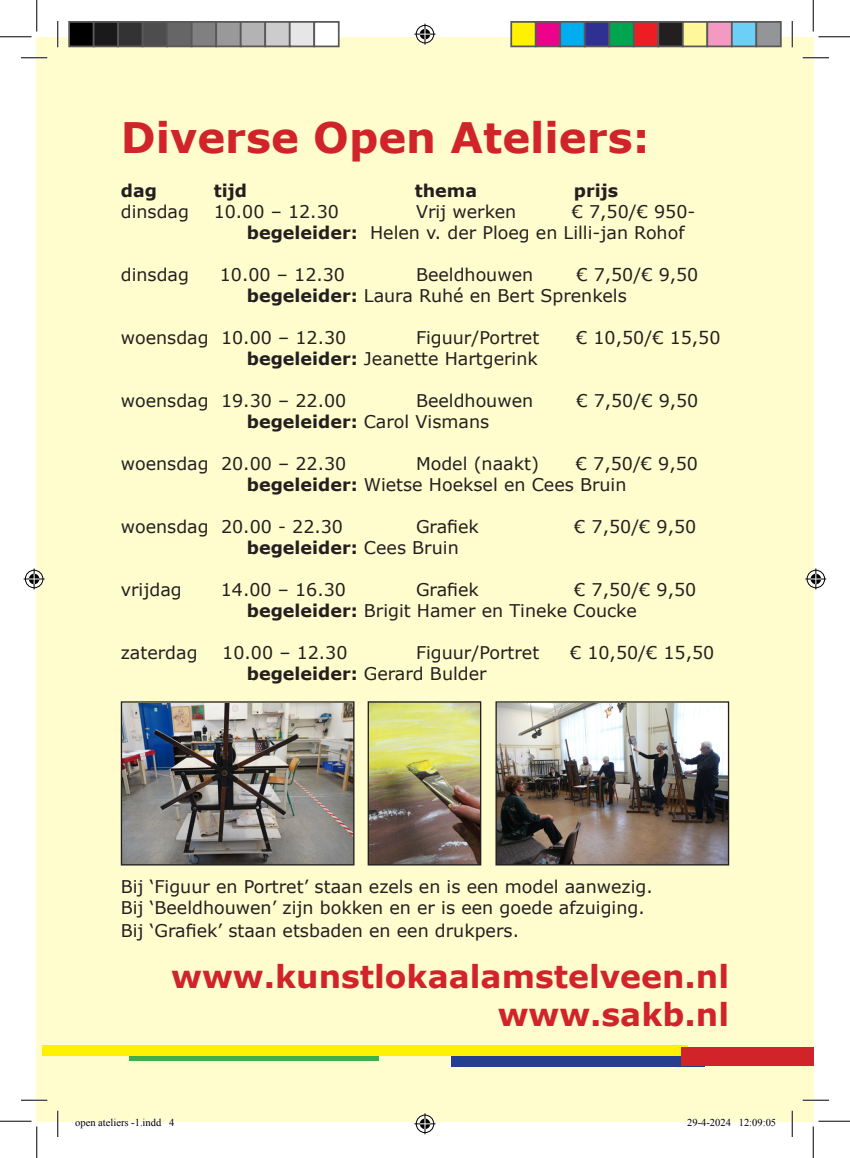
<style>
.page{position:relative;width:850px;height:1158px;background:#fff}
.page>*{position:absolute;margin:0;border:0;box-sizing:border-box;transform-origin:0 0}
.t1{font:700 42px "Verdana";color:#d1232a}
.t2{font:700 31.5px "Verdana";color:#d1232a}
.t3{font:17.5px "Verdana";color:#231f20}
.t4{font:700 17.5px "Verdana";color:#231f20}
.t5{font:10.5px "Times New Roman";color:#000}
.s1{font-weight:700}
.s2{font-weight:400}
</style>
<div class="page">
<div style="left:37px;top:37px;width:776px;height:1083px;background:#fffccd"></div>
<div style="left:451px;top:1055px;width:253px;height:11px;background:#253f8e"></div>
<svg style="left:129px;top:1055px;width:249px;height:5px"></svg>
<div style="left:43px;top:1045px;width:645px;height:10px;background:#fff101"></div>
<div style="left:681px;top:1046px;width:132px;height:19px;background:#d1232a"></div>
<img style="left:123px;top:703px;width:229px;height:160px">
<div style="left:121px;top:701px;width:233px;height:164px;border:1px solid #231f20"></div>
<img style="left:370px;top:703px;width:109px;height:160px">
<div style="left:368px;top:701px;width:113px;height:164px;border:1px solid #231f20"></div>
<img style="left:497px;top:703px;width:230px;height:160px">
<div style="left:495px;top:701px;width:234px;height:164px;border:1px solid #231f20"></div>
<hr style="left:21px;top:57px;width:26px;height:2px;background:#fff">
<hr style="left:802px;top:57px;width:27px;height:2px;background:#fff">
<hr style="left:21px;top:1098px;width:26px;height:3px;background:#fff">
<hr style="left:802px;top:1098px;width:27px;height:3px;background:#fff">
<hr style="left:57px;top:21px;width:2px;height:26px;background:#fff">
<hr style="left:57px;top:1110px;width:2px;height:26px;background:#fff">
<hr style="left:791px;top:21px;width:2px;height:26px;background:#fff">
<hr style="left:791px;top:1110px;width:2px;height:26px;background:#fff">
<svg style="left:21px;top:57px;width:26px;height:1px"></svg>
<svg style="left:802px;top:57px;width:27px;height:1px"></svg>
<svg style="left:21px;top:1099px;width:26px;height:1px"></svg>
<svg style="left:802px;top:1099px;width:27px;height:1px"></svg>
<svg style="left:57px;top:21px;width:1px;height:26px"></svg>
<svg style="left:57px;top:1110px;width:1px;height:26px"></svg>
<svg style="left:792px;top:21px;width:1px;height:26px"></svg>
<svg style="left:792px;top:1110px;width:1px;height:26px"></svg>
<hr style="left:0;top:36px;width:32px;height:1px;background:#000">
<hr style="left:818px;top:36px;width:32px;height:1px;background:#000">
<hr style="left:0;top:1120px;width:32px;height:1px;background:#000">
<hr style="left:818px;top:1120px;width:32px;height:1px;background:#000">
<hr style="left:36px;top:0;width:1px;height:32px;background:#000">
<hr style="left:36px;top:1126px;width:1px;height:31px;background:#000">
<hr style="left:813px;top:0;width:1px;height:32px;background:#000">
<hr style="left:813px;top:1126px;width:1px;height:31px;background:#000">
<svg style="left:414px;top:24px;width:21px;height:21px"></svg>
<svg style="left:414px;top:1113px;width:21px;height:21px"></svg>
<svg style="left:24px;top:568px;width:21px;height:21px"></svg>
<svg style="left:805px;top:568px;width:21px;height:21px"></svg>
<div style="left:69px;top:22px;width:25px;height:24px;background:#000"></div>
<div style="left:68px;top:21px;width:26px;height:26px;border:2px solid #595959"></div>
<div style="left:94px;top:22px;width:24px;height:24px;background:#1a1a1a"></div>
<div style="left:93px;top:21px;width:26px;height:26px;border:2px solid #595959"></div>
<div style="left:118px;top:22px;width:25px;height:24px;background:#333"></div>
<div style="left:117px;top:21px;width:27px;height:26px;border:2px solid #595959"></div>
<div style="left:143px;top:22px;width:24px;height:24px;background:#4d4d4d"></div>
<div style="left:142px;top:21px;width:26px;height:26px;border:2px solid #595959"></div>
<div style="left:167px;top:22px;width:25px;height:24px;background:#666"></div>
<div style="left:166px;top:21px;width:26px;height:26px;border:2px solid #595959"></div>
<div style="left:192px;top:22px;width:24px;height:24px;background:#808080"></div>
<div style="left:191px;top:21px;width:26px;height:26px;border:2px solid #595959"></div>
<div style="left:216px;top:22px;width:25px;height:24px;background:#999"></div>
<div style="left:215px;top:21px;width:27px;height:26px;border:2px solid #595959"></div>
<div style="left:241px;top:22px;width:24px;height:24px;background:#b3b3b3"></div>
<div style="left:240px;top:21px;width:26px;height:26px;border:2px solid #595959"></div>
<div style="left:265px;top:22px;width:25px;height:24px;background:#ccc"></div>
<div style="left:264px;top:21px;width:26px;height:26px;border:2px solid #595959"></div>
<div style="left:290px;top:22px;width:24px;height:24px;background:#e6e6e6"></div>
<div style="left:289px;top:21px;width:26px;height:26px;border:2px solid #595959"></div>
<div style="left:314px;top:22px;width:25px;height:24px;background:#fff"></div>
<div style="left:313px;top:21px;width:27px;height:26px;border:2px solid #595959"></div>
<div style="left:511px;top:22px;width:25px;height:24px;background:#fff101"></div>
<div style="left:510px;top:21px;width:26px;height:26px;border:2px solid #595959"></div>
<div style="left:536px;top:22px;width:24px;height:24px;background:#ed028c"></div>
<div style="left:535px;top:21px;width:26px;height:26px;border:2px solid #595959"></div>
<div style="left:560px;top:22px;width:25px;height:24px;background:#00aeef"></div>
<div style="left:559px;top:21px;width:26px;height:26px;border:2px solid #595959"></div>
<div style="left:585px;top:22px;width:24px;height:24px;background:#2e3092"></div>
<div style="left:584px;top:21px;width:26px;height:26px;border:2px solid #595959"></div>
<div style="left:609px;top:22px;width:25px;height:24px;background:#00a54f"></div>
<div style="left:608px;top:21px;width:26px;height:26px;border:2px solid #595959"></div>
<div style="left:634px;top:22px;width:24px;height:24px;background:#ee1d23"></div>
<div style="left:633px;top:21px;width:26px;height:26px;border:2px solid #595959"></div>
<div style="left:658px;top:22px;width:25px;height:24px;background:#231f20"></div>
<div style="left:657px;top:21px;width:26px;height:26px;border:2px solid #595959"></div>
<div style="left:683px;top:22px;width:24px;height:24px;background:#fff79a"></div>
<div style="left:682px;top:21px;width:26px;height:26px;border:2px solid #595959"></div>
<div style="left:707px;top:22px;width:25px;height:24px;background:#f499c2"></div>
<div style="left:706px;top:21px;width:26px;height:26px;border:2px solid #595959"></div>
<div style="left:732px;top:22px;width:24px;height:24px;background:#6bcff6"></div>
<div style="left:731px;top:21px;width:26px;height:26px;border:2px solid #595959"></div>
<div style="left:756px;top:22px;width:25px;height:24px;background:#939598"></div>
<div style="left:755px;top:21px;width:26px;height:26px;border:2px solid #595959"></div>
<svg style="left:75px;top:1118px;width:87px;height:4px"></svg>
<svg style="left:686px;top:1119px;width:45px;height:3px"></svg>
<svg style="left:739px;top:1119px;width:37px;height:3px"></svg>
<p class="t1" style="left:121px;top:108px;width:530px">Diverse Open Ateliers:</p>
<p class="t4" style="left:121px;top:178px;width:38px">dag</p>
<p class="t4" style="left:214px;top:178px;width:35px">tijd</p>
<p class="t4" style="left:415px;top:178px;width:64px">thema</p>
<p class="t4" style="left:574px;top:178px;width:46px">prijs</p>
<p class="t3" style="left:121px;top:200px;width:70px">dinsdag</p>
<p class="t3" style="left:214px;top:200px;width:127px">10.00 – 12.30</p>
<p class="t3" style="left:416px;top:200px;width:102px">Vrij werken</p>
<p class="t3" style="left:572px;top:200px;width:125px">€ 7,50/€ 950-</p>
<p class="t3" style="left:247px;top:221px;width:439px"><span class="s1">begeleider:</span> Helen v. der Ploeg en Lilli-jan Rohof</p>
<p class="t3" style="left:121px;top:263px;width:70px">dinsdag</p>
<p class="t3" style="left:220px;top:263px;width:127px">10.00 – 12.30</p>
<p class="t3" style="left:416px;top:263px;width:119px">Beeldhouwen</p>
<p class="t3" style="left:576px;top:263px;width:124px">€ 7,50/€ 9,50</p>
<p class="t3" style="left:247px;top:284px;width:381px"><span class="s1">begeleider:</span> Laura Ruhé en Bert Sprenkels</p>
<p class="t3" style="left:121px;top:326px;width:227px">woensdag 10.00 – 12.30</p>
<p class="t3" style="left:416px;top:326px;width:125px">Figuur/Portret</p>
<p class="t3" style="left:576px;top:326px;width:146px">€ 10,50/€ 15,50</p>
<p class="t3" style="left:247px;top:347px;width:292px"><span class="s1">begeleider:</span> Jeanette Hartgerink</p>
<p class="t3" style="left:121px;top:389px;width:227px">woensdag 19.30 – 22.00</p>
<p class="t3" style="left:416px;top:389px;width:119px">Beeldhouwen</p>
<p class="t3" style="left:576px;top:389px;width:124px">€ 7,50/€ 9,50</p>
<p class="t3" style="left:247px;top:410px;width:244px"><span class="s1">begeleider:</span> Carol Vismans</p>
<p class="t3" style="left:121px;top:452px;width:227px">woensdag 20.00 – 22.30</p>
<p class="t3" style="left:416px;top:452px;width:124px">Model (naakt)</p>
<p class="t3" style="left:576px;top:452px;width:124px">€ 7,50/€ 9,50</p>
<p class="t3" style="left:247px;top:473px;width:381px"><span class="s1">begeleider:</span> Wietse Hoeksel en Cees Bruin</p>
<p class="t3" style="left:121px;top:515px;width:224px">woensdag 20.00 - 22.30</p>
<p class="t3" style="left:416px;top:515px;width:64px">Grafiek</p>
<p class="t3" style="left:574px;top:515px;width:124px">€ 7,50/€ 9,50</p>
<p class="t4" style="left:247px;top:535px;width:213px">begeleider: <span class="s2">Cees Bruin</span></p>
<p class="t3" style="left:121px;top:578px;width:62px">vrijdag</p>
<p class="t3" style="left:221px;top:578px;width:127px">14.00 – 16.30</p>
<p class="t3" style="left:416px;top:578px;width:64px">Grafiek</p>
<p class="t3" style="left:574px;top:578px;width:124px">€ 7,50/€ 9,50</p>
<p class="t3" style="left:247px;top:599px;width:391px"><span class="s1">begeleider:</span> Brigit Hamer en Tineke Coucke</p>
<p class="t3" style="left:121px;top:641px;width:78px">zaterdag</p>
<p class="t3" style="left:222px;top:641px;width:127px">10.00 – 12.30</p>
<p class="t3" style="left:416px;top:641px;width:125px">Figuur/Portret</p>
<p class="t3" style="left:570px;top:641px;width:146px">€ 10,50/€ 15,50</p>
<p class="t3" style="left:247px;top:662px;width:241px"><span class="s1">begeleider:</span> Gerard Bulder</p>
<p class="t3" style="left:121px;top:874px;width:533px">Bij ‘Figuur en Portret’ staan ezels en is een model aanwezig.</p>
<p class="t3" style="left:121px;top:895px;width:525px">Bij ‘Beeldhouwen’ zijn bokken en er is een goede afzuiging.</p>
<p class="t3" style="left:121px;top:918px;width:400px">Bij ‘Grafiek’ staan etsbaden en een drukpers.</p>
<p class="t2" style="left:171px;top:954px;width:559px">www.kunstlokaalamstelveen.nl</p>
<p class="t2" style="left:498px;top:992px;width:233px">www.sakb.nl</p>
<p class="t5" style="left:75px;top:1115px;width:101px">open ateliers -1.indd 4</p>
<p class="t5" style="left:687px;top:1115px;width:90px">29-4-2024 12:09:05</p>
</div>
